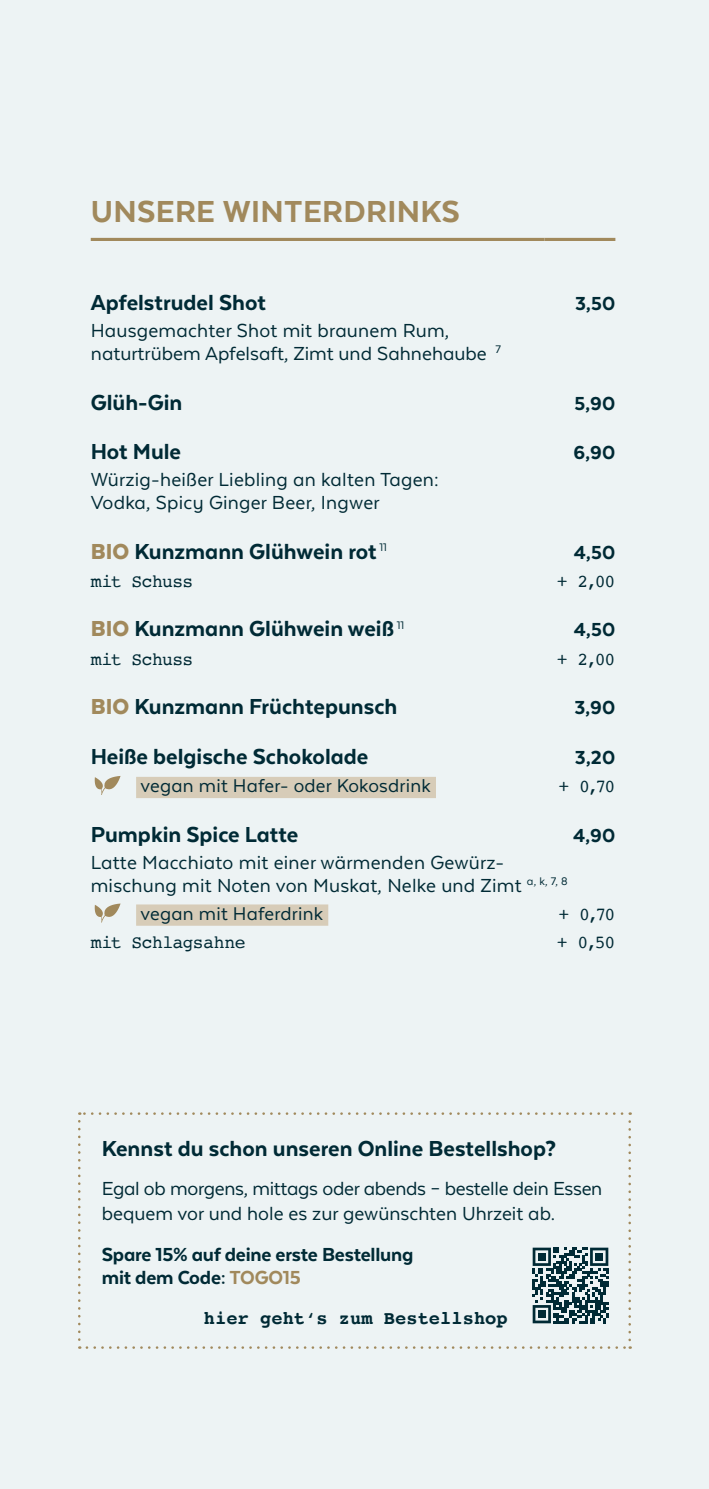
<style>
.page{position:relative;width:709px;height:1489px;background:#fff}
.page>*{position:absolute;margin:0;border:0;box-sizing:border-box;transform-origin:0 0}
.Fließtext_XS{font:800 35px "Texta Alt";letter-spacing:.01em;color:#a1895c}
.Getränk{font:800 25px "Texta Alt";color:#002a35}
.Fließtext_XS-2{font:21.75px/23px "Texta Alt";letter-spacing:.01em;color:#002a35}
.Getränk-2{font:21.75px/25px "Texta Alt";letter-spacing:-.015em;color:#002a35}
.ZwischenHead{font:800 21.75px/23.5px "Texta Alt";letter-spacing:-.01em;color:#002a35}
.Fließtext_XS-3{font:800 21.75px "Texta Alt";letter-spacing:.01em;color:#002a35}
.Fließtext_XS-4{font:21.25px "Texta Alt";letter-spacing:.01em;color:#002a35}
.t1{font:700 18.75px "Courier";color:#002a35}
.Extra{font:18px "Courier";letter-spacing:-.04em;color:#002a35}
.s1{font-weight:900;color:#a1895c}
.s2{color:#a1895c}
</style>
<div class="page">
<div style="left:0;top:0;width:709px;height:1488px;background:#edf3f4"></div>
<hr style="left:91px;top:238px;width:453px;height:3px;background:#a1895c">
<hr style="left:544px;top:238px;width:71px;height:3px;background:#a1895c">
<div style="left:136px;top:776px;width:300px;height:22px;background:#d7ccb8"></div>
<svg style="left:95px;top:776px;width:26px;height:19px"></svg>
<div style="left:136px;top:904px;width:192px;height:21px;background:#d7ccb8"></div>
<svg style="left:95px;top:903px;width:26px;height:19px"></svg>
<svg style="left:78px;top:1121px;width:2px;height:227px"></svg>
<svg style="left:87px;top:1346px;width:543px;height:2px"></svg>
<svg style="left:628px;top:1112px;width:3px;height:227px"></svg>
<svg style="left:79px;top:1112px;width:543px;height:2px"></svg>
<svg style="left:532px;top:1247px;width:76px;height:76px"></svg>
<div style="left:538px;top:1252px;width:7px;height:8px;background:#002a35"></div>
<div style="left:595px;top:1252px;width:8px;height:8px;background:#002a35"></div>
<div style="left:538px;top:1310px;width:7px;height:7px;background:#002a35"></div>
<p class="Fließtext_XS" style="left:91px;top:193px;width:371px">UNSERE WINTERDRINKS</p>
<p class="Getränk" style="left:91px;top:290px;width:177px">Apfelstrudel Shot</p>
<p class="Fließtext_XS-3" style="left:575px;top:292px;width:42px">3,50</p>
<p class="Fließtext_XS-2" style="left:91px;top:318px;width:411px">Hausgemachter Shot mit braunem Rum, naturtrübem Apfelsaft, Zimt und Sahnehaube <sup>7</sup></p>
<p class="Getränk" style="left:91px;top:389px;width:93px">Glüh-Gin</p>
<p class="Fließtext_XS-3" style="left:574px;top:392px;width:42px">5,90</p>
<p class="Getränk" style="left:91px;top:439px;width:92px">Hot Mule</p>
<p class="Fließtext_XS-3" style="left:573px;top:441px;width:43px">6,90</p>
<p class="Fließtext_XS-2" style="left:91px;top:467px;width:349px">Würzig-heißer Liebling an kalten Tagen:<br>Vodka, Spicy Ginger Beer, Ingwer</p>
<p class="Getränk" style="left:91px;top:538px;width:298px"><span class="s1">BIO</span> Kunzmann Glühwein rot <sup>11</sup></p>
<p class="Fließtext_XS-3" style="left:574px;top:540px;width:43px">4,50</p>
<p class="Extra" style="left:91px;top:567px;width:104px">mit Schuss</p>
<p class="Extra" style="left:556px;top:567px;width:60px">+ 2,00</p>
<p class="Getränk" style="left:91px;top:616px;width:315px"><span class="s1">BIO</span> Kunzmann Glühwein weiß <sup>11</sup></p>
<p class="Fließtext_XS-3" style="left:574px;top:618px;width:43px">4,50</p>
<p class="Extra" style="left:91px;top:645px;width:104px">mit Schuss</p>
<p class="Extra" style="left:556px;top:645px;width:60px">+ 2,00</p>
<p class="Getränk" style="left:91px;top:694px;width:308px"><span class="s1">BIO</span> Kunzmann Früchtepunsch</p>
<p class="Fließtext_XS-3" style="left:574px;top:696px;width:42px">3,90</p>
<p class="Getränk" style="left:91px;top:743px;width:279px">Heiße belgische Schokolade</p>
<p class="Fließtext_XS-3" style="left:575px;top:746px;width:42px">3,20</p>
<p class="Fließtext_XS-4" style="left:141px;top:775px;width:292px">vegan mit Hafer- oder Kokosdrink</p>
<p class="Extra" style="left:558px;top:772px;width:59px">+ 0,70</p>
<p class="Getränk" style="left:91px;top:821px;width:209px">Pumpkin Spice Latte</p>
<p class="Fließtext_XS-3" style="left:573px;top:824px;width:44px">4,90</p>
<p class="Fließtext_XS-2" style="left:91px;top:850px;width:478px">Latte Macchiato mit einer wärmenden Gewürz&shy;mischung mit Noten von Muskat, Nelke und Zimt <sup>a,</sup> <sup>k,</sup> <sup>7,</sup> <sup>8</sup></p>
<p class="Fließtext_XS-4" style="left:141px;top:902px;width:184px">vegan mit Haferdrink</p>
<p class="Extra" style="left:558px;top:900px;width:59px">+ 0,70</p>
<p class="Extra" style="left:91px;top:928px;width:156px">mit Schlagsahne</p>
<p class="Extra" style="left:557px;top:928px;width:60px">+ 0,50</p>
<p class="Getränk" style="left:102px;top:1135px;width:456px">Kennst du schon unseren Online Bestellshop?</p>
<p class="Getränk-2" style="left:102px;top:1175px;width:502px">Egal ob morgens, mittags oder abends – bestelle dein Essen bequem vor und hole es zur gewünschten Uhrzeit ab.</p>
<p class="ZwischenHead" style="left:102px;top:1241px;width:313px">Spare 15% auf deine erste Bestellung mit dem Code: <span class="s2">TOGO15</span></p>
<p class="t1" style="left:204px;top:1302px;width:305px">hier geht‘s zum Bestellshop</p>
</div>
